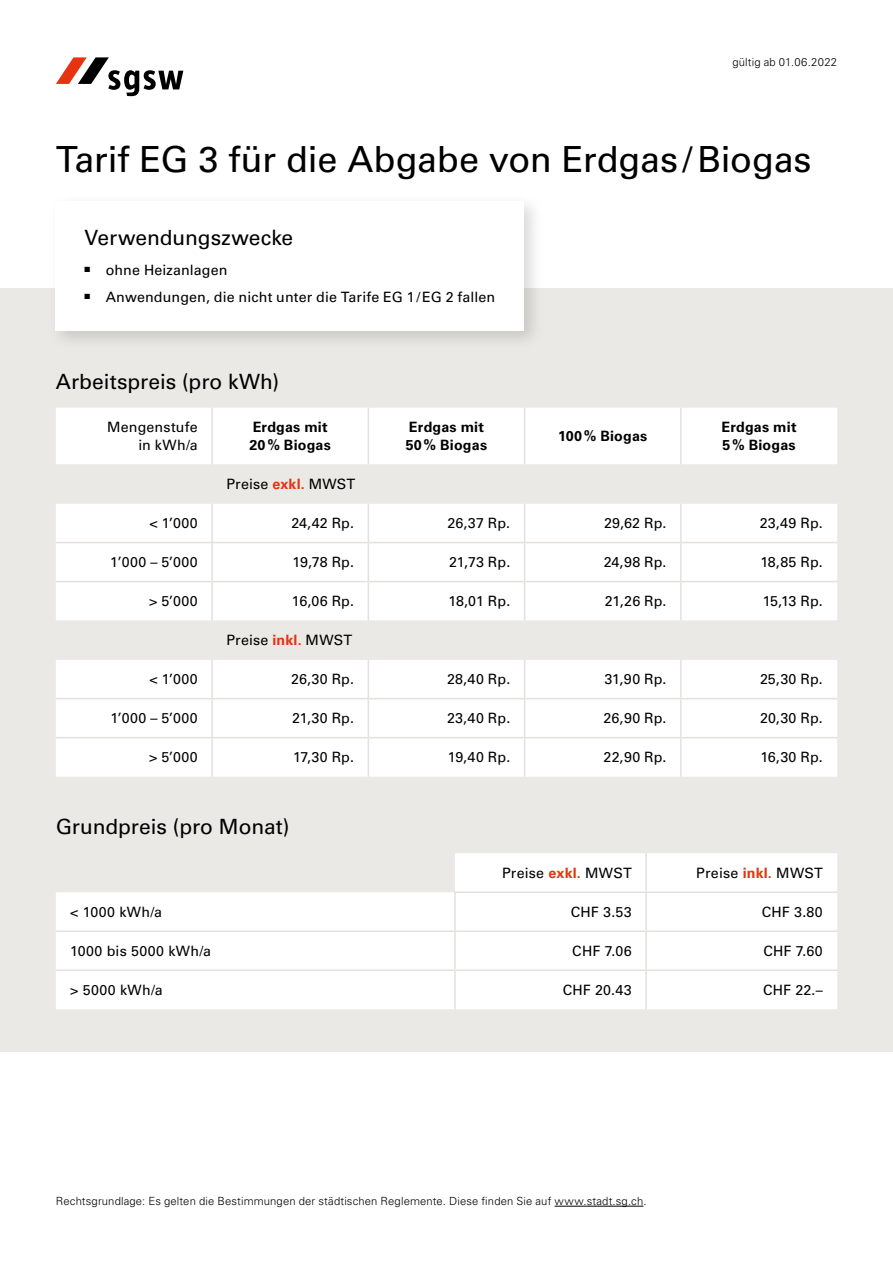
<style>
.page{position:relative;width:893px;height:1263px;background:#fff}
.page>*{position:absolute;margin:0;border:0;box-sizing:border-box;transform-origin:0 0}
.t1{font:36px "Univers LT Std";letter-spacing:-.01em;color:#000}
.t2{font:21px "Univers LT Std";letter-spacing:-.005em;color:#000}
.t3{font:14.25px/17.9px "Univers LT Std";letter-spacing:.01em;color:#000;text-align:right}
.t4{font:700 14.25px/17.9px "Univers LT Std";letter-spacing:.015em;color:#000}
.t5{font:300 11.25px "Univers LT Std";letter-spacing:.01em;color:#000}
.s1{font-weight:700;color:#e63312}
</style>
<div class="page">
<svg style="left:56px;top:57px;width:127px;height:39px"></svg>
<hr style="left:555px;top:1206px;width:88px;height:1px;background:#000">
<div style="left:0;top:288px;width:893px;height:764px;background:#eae9e6"></div>
<div style="left:56px;top:408px;width:781px;height:369px;background:#fff"></div>
<svg style="left:56px;top:464px;width:781px;height:196px;fill:#fff"></svg>
<hr style="left:680px;top:408px;width:2px;height:56px;background:#e4e0dc">
<hr style="left:368px;top:503px;width:1px;height:39px;background:#e4e0dc">
<hr style="left:524px;top:503px;width:1px;height:39px;background:#e4e0dc">
<hr style="left:680px;top:503px;width:2px;height:39px;background:#e4e0dc">
<hr style="left:524px;top:543px;width:1px;height:38px;background:#e4e0dc">
<hr style="left:368px;top:582px;width:1px;height:39px;background:#e4e0dc">
<hr style="left:524px;top:582px;width:1px;height:39px;background:#e4e0dc">
<hr style="left:680px;top:582px;width:2px;height:39px;background:#e4e0dc">
<hr style="left:368px;top:660px;width:1px;height:38px;background:#e4e0dc">
<hr style="left:524px;top:660px;width:1px;height:38px;background:#e4e0dc">
<hr style="left:680px;top:660px;width:2px;height:38px;background:#e4e0dc">
<hr style="left:524px;top:699px;width:1px;height:38px;background:#e4e0dc">
<hr style="left:368px;top:738px;width:1px;height:39px;background:#e4e0dc">
<hr style="left:524px;top:738px;width:1px;height:39px;background:#e4e0dc">
<hr style="left:680px;top:738px;width:2px;height:39px;background:#e4e0dc">
<hr style="left:211px;top:503px;width:2px;height:39px;background:#e4e0dc">
<hr style="left:211px;top:582px;width:2px;height:39px;background:#e4e0dc">
<hr style="left:211px;top:660px;width:2px;height:38px;background:#e4e0dc">
<hr style="left:211px;top:738px;width:2px;height:39px;background:#e4e0dc">
<hr style="left:212px;top:542px;width:156px;height:1px;background:#e4e0dc">
<hr style="left:368px;top:542px;width:157px;height:1px;background:#e4e0dc">
<hr style="left:525px;top:542px;width:156px;height:1px;background:#e4e0dc">
<hr style="left:212px;top:581px;width:156px;height:1px;background:#e4e0dc">
<hr style="left:368px;top:581px;width:157px;height:1px;background:#e4e0dc">
<hr style="left:525px;top:581px;width:156px;height:1px;background:#e4e0dc">
<hr style="left:212px;top:698px;width:156px;height:1px;background:#e4e0dc">
<hr style="left:368px;top:698px;width:157px;height:1px;background:#e4e0dc">
<hr style="left:525px;top:698px;width:156px;height:1px;background:#e4e0dc">
<hr style="left:212px;top:737px;width:156px;height:1px;background:#e4e0dc">
<hr style="left:368px;top:737px;width:157px;height:1px;background:#e4e0dc">
<hr style="left:525px;top:737px;width:156px;height:1px;background:#e4e0dc">
<hr style="left:56px;top:542px;width:156px;height:1px;background:#e4e0dc">
<hr style="left:211px;top:543px;width:2px;height:38px;background:#e4e0dc">
<hr style="left:56px;top:581px;width:156px;height:1px;background:#e4e0dc">
<hr style="left:56px;top:698px;width:156px;height:1px;background:#e4e0dc">
<hr style="left:211px;top:699px;width:2px;height:38px;background:#e4e0dc">
<hr style="left:56px;top:737px;width:156px;height:1px;background:#e4e0dc">
<hr style="left:681px;top:542px;width:156px;height:1px;background:#e4e0dc">
<hr style="left:680px;top:543px;width:2px;height:38px;background:#e4e0dc">
<hr style="left:681px;top:581px;width:156px;height:1px;background:#e4e0dc">
<hr style="left:681px;top:698px;width:156px;height:1px;background:#e4e0dc">
<hr style="left:680px;top:699px;width:2px;height:38px;background:#e4e0dc">
<hr style="left:681px;top:737px;width:156px;height:1px;background:#e4e0dc">
<hr style="left:368px;top:543px;width:1px;height:38px;background:#e4e0dc">
<hr style="left:368px;top:699px;width:1px;height:38px;background:#e4e0dc">
<hr style="left:211px;top:408px;width:2px;height:56px;background:#e4e0dc">
<hr style="left:368px;top:408px;width:1px;height:56px;background:#e4e0dc">
<hr style="left:524px;top:408px;width:1px;height:56px;background:#e4e0dc">
<div style="left:47px;top:192px;width:497px;height:159px;background:#000;opacity:.15"></div>
<div style="left:56px;top:201px;width:468px;height:129px;background:#fff"></div>
<svg style="left:56px;top:853px;width:781px;height:156px;background:#fcfcfb"></svg>
<hr style="left:645px;top:853px;width:2px;height:38px;background:#e4e0dc">
<hr style="left:454px;top:891px;width:192px;height:2px;background:#e4e0dc">
<hr style="left:454px;top:893px;width:2px;height:37px;background:#e4e0dc">
<hr style="left:646px;top:891px;width:191px;height:2px;background:#e4e0dc">
<hr style="left:645px;top:893px;width:2px;height:37px;background:#e4e0dc">
<hr style="left:56px;top:930px;width:399px;height:2px;background:#e4e0dc">
<hr style="left:455px;top:930px;width:191px;height:2px;background:#e4e0dc">
<hr style="left:454px;top:932px;width:2px;height:37px;background:#e4e0dc">
<hr style="left:646px;top:930px;width:191px;height:2px;background:#e4e0dc">
<hr style="left:645px;top:932px;width:2px;height:37px;background:#e4e0dc">
<hr style="left:56px;top:969px;width:399px;height:2px;background:#e4e0dc">
<hr style="left:455px;top:969px;width:191px;height:2px;background:#e4e0dc">
<hr style="left:454px;top:971px;width:2px;height:38px;background:#e4e0dc">
<hr style="left:646px;top:969px;width:191px;height:2px;background:#e4e0dc">
<hr style="left:645px;top:971px;width:2px;height:38px;background:#e4e0dc">
<p class="t5" style="left:732px;top:55px;width:106px">gültig ab 01.06.2022</p>
<h1 class="t1" style="left:56px;top:138px;width:757px">Tarif EG 3 für die Abgabe von Erdgas /Biogas</h1>
<h2 class="t2" style="left:85px;top:225px;width:210px">Verwendungszwecke</h2>
<p class="t3" style="left:85px;top:261px;width:145px">■ ohne Heizanlagen</p>
<p class="t3" style="left:85px;top:288px;width:412px">■ Anwendungen, die nicht unter die Tarife EG 1/EG 2 fallen</p>
<h2 class="t2" style="left:56px;top:369px;width:225px">Arbeitspreis (pro kWh)</h2>
<p class="t3" style="left:107px;top:418px;width:92px">Mengenstufe in kWh/a</p>
<p class="t4" style="left:250px;top:418px;width:83px">Erdgas mit<br>20% Biogas</p>
<p class="t4" style="left:406px;top:418px;width:83px">Erdgas mit<br>50% Biogas</p>
<p class="t4" style="left:558px;top:427px;width:91px">100% Biogas</p>
<p class="t4" style="left:721px;top:418px;width:77px">Erdgas mit<br>5% Biogas</p>
<p class="t3" style="left:226px;top:475px;width:130px">Preise <span class="s1">exkl.</span> MWST</p>
<p class="t3" style="left:149px;top:514px;width:50px">&lt; 1’000</p>
<p class="t3" style="left:291px;top:514px;width:64px">24,42 Rp.</p>
<p class="t3" style="left:447px;top:514px;width:64px">26,37 Rp.</p>
<p class="t3" style="left:604px;top:514px;width:64px">29,62 Rp.</p>
<p class="t3" style="left:760px;top:514px;width:65px">23,49 Rp.</p>
<p class="t3" style="left:110px;top:553px;width:89px">1’000 – 5’000</p>
<p class="t3" style="left:293px;top:553px;width:63px">19,78 Rp.</p>
<p class="t3" style="left:449px;top:553px;width:63px">21,73 Rp.</p>
<p class="t3" style="left:604px;top:553px;width:64px">24,98 Rp.</p>
<p class="t3" style="left:760px;top:553px;width:64px">18,85 Rp.</p>
<p class="t3" style="left:149px;top:592px;width:50px">&gt; 5’000</p>
<p class="t3" style="left:292px;top:592px;width:64px">16,06 Rp.</p>
<p class="t3" style="left:449px;top:592px;width:63px">18,01 Rp.</p>
<p class="t3" style="left:605px;top:592px;width:63px">21,26 Rp.</p>
<p class="t3" style="left:763px;top:592px;width:62px">15,13 Rp.</p>
<p class="t3" style="left:226px;top:631px;width:127px">Preise <span class="s1">inkl.</span> MWST</p>
<p class="t3" style="left:149px;top:670px;width:50px">&lt; 1’000</p>
<p class="t3" style="left:291px;top:670px;width:64px">26,30 Rp.</p>
<p class="t3" style="left:447px;top:670px;width:65px">28,40 Rp.</p>
<p class="t3" style="left:604px;top:670px;width:64px">31,90 Rp.</p>
<p class="t3" style="left:760px;top:670px;width:64px">25,30 Rp.</p>
<p class="t3" style="left:110px;top:709px;width:89px">1’000 – 5’000</p>
<p class="t3" style="left:292px;top:709px;width:63px">21,30 Rp.</p>
<p class="t3" style="left:447px;top:709px;width:65px">23,40 Rp.</p>
<p class="t3" style="left:604px;top:709px;width:65px">26,90 Rp.</p>
<p class="t3" style="left:760px;top:709px;width:64px">20,30 Rp.</p>
<p class="t3" style="left:149px;top:748px;width:50px">&gt; 5’000</p>
<p class="t3" style="left:293px;top:748px;width:62px">17,30 Rp.</p>
<p class="t3" style="left:448px;top:748px;width:64px">19,40 Rp.</p>
<p class="t3" style="left:604px;top:748px;width:65px">22,90 Rp.</p>
<p class="t3" style="left:760px;top:748px;width:64px">16,30 Rp.</p>
<h2 class="t2" style="left:56px;top:814px;width:235px">Grundpreis (pro Monat)</h2>
<p class="t3" style="left:502px;top:864px;width:131px">Preise <span class="s1">exkl.</span> MWST</p>
<p class="t3" style="left:696px;top:864px;width:128px">Preise <span class="s1">inkl.</span> MWST</p>
<p class="t3" style="left:70px;top:903px;width:94px">&lt; 1000 kWh/a</p>
<p class="t3" style="left:571px;top:903px;width:62px">CHF 3.53</p>
<p class="t3" style="left:762px;top:903px;width:63px">CHF 3.80</p>
<p class="t3" style="left:70px;top:942px;width:142px">1000 bis 5000 kWh/a</p>
<p class="t3" style="left:572px;top:942px;width:61px">CHF 7.06</p>
<p class="t3" style="left:763px;top:942px;width:61px">CHF 7.60</p>
<p class="t3" style="left:70px;top:981px;width:94px">&gt; 5000 kWh/a</p>
<p class="t3" style="left:563px;top:981px;width:71px">CHF 20.43</p>
<p class="t3" style="left:763px;top:981px;width:61px">CHF 22.–</p>
<p class="t5" style="left:56px;top:1194px;width:592px">Rechtsgrundlage: Es gelten die Bestimmungen der städtischen Reglemente. Diese finden Sie auf www.stadt.sg.ch.</p>
</div>
